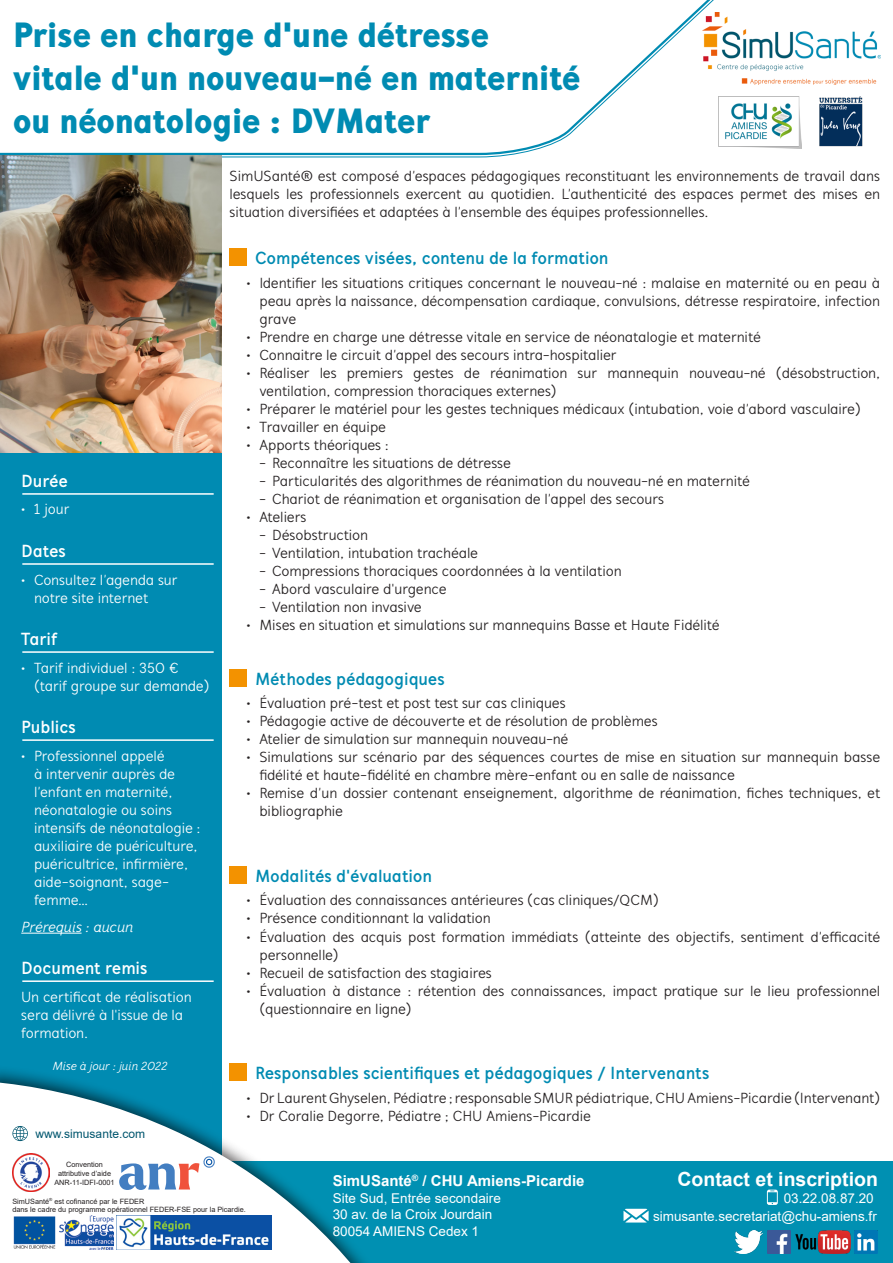
<style>
.page{position:relative;width:893px;height:1263px;background:#fff}
.page>*{position:absolute;margin:0;border:0;box-sizing:border-box;transform-origin:0 0}
.t1{font:900 36px/43.2px "Mucho Sans";letter-spacing:-.01em;color:#008bb2}
.t2{font:700 19.5px "Arial";color:#fff}
.t3{font:700 18px "Mucho Sans";letter-spacing:-.005em;color:#008bb2}
.t4{font:700 18px "Mucho Sans";color:#fff}
.t5{font:15px/18px "Mucho Sans";letter-spacing:-.005em;color:#231f20}
.t6{font:15px/18px "Mucho Sans";letter-spacing:-.01em;color:#fff}
.t7{font:700 15px "Arial";color:#fff}
.t8{font:italic 15px "Mucho Sans";letter-spacing:-.005em;color:#fff}
.t9{font:13.5px/16.5px "Arial";color:#fff;text-align:right}
.t10{font:italic 12px "Mucho Sans";color:#fff}
.t11{font:12px "Arial";color:#00566e}
.t12{font:7.35px/8.7px "Arial";color:#231f20;text-align:center}
</style>
<div class="page">
<div style="left:0;top:14px;width:221px;height:1162px;background:#008bb2"></div>
<div style="left:0;top:1161px;width:893px;height:102px;background:#0090b2"></div>
<div style="left:0;top:1064px;width:382px;height:199px;background:#231f20;opacity:.75"></div>
<svg style="left:0;top:1082px;width:370px;height:181px;fill:#fff"></svg>
<svg style="left:767px;top:1189px;width:11px;height:16px"></svg>
<svg style="left:623px;top:1209px;width:26px;height:13px"></svg>
<img style="left:12px;top:1154px;width:38px;height:37px">
<svg style="left:119px;top:1155px;width:97px;height:35px;background:#c7cadc"></svg>
<img style="left:12px;top:1215px;width:45px;height:35px">
<img style="left:59px;top:1215px;width:55px;height:35px">
<img style="left:117px;top:1215px;width:155px;height:35px">
<img style="left:12px;top:1126px;width:16px;height:15px">
<img style="left:795px;top:1230px;width:55px;height:23px">
<img style="left:855px;top:1230px;width:23px;height:23px">
<img style="left:734px;top:1230px;width:29px;height:23px">
<img style="left:767px;top:1230px;width:23px;height:23px">
<svg style="left:0;top:0;width:729px;height:156px"></svg>
<img style="left:702px;top:13px;width:178px;height:72px">
<img style="left:718px;top:97px;width:84px;height:51px">
<img style="left:819px;top:96px;width:44px;height:51px">
<img style="left:0;top:155px;width:221px;height:298px">
<div style="left:230px;top:249px;width:17px;height:17px;background:#f39200"></div>
<div style="left:230px;top:669px;width:17px;height:17px;background:#f39200"></div>
<div style="left:230px;top:866px;width:17px;height:17px;background:#f39200"></div>
<div style="left:230px;top:1064px;width:17px;height:17px;background:#f39200"></div>
<hr style="left:22px;top:493px;width:192px;height:2px;background:#fff">
<hr style="left:22px;top:651px;width:192px;height:2px;background:#fff">
<hr style="left:21px;top:933px;width:61px;height:1px;background:#fff">
<hr style="left:22px;top:739px;width:192px;height:2px;background:#fff">
<hr style="left:22px;top:563px;width:192px;height:2px;background:#fff">
<hr style="left:22px;top:980px;width:192px;height:2px;background:#fff">
<p class="t1" style="left:13px;top:13px;width:569px">Prise en charge d'une détresse vitale d'un nouveau-né en maternité ou néonatologie : DVMater</p>
<p class="t5" style="left:230px;top:167px;width:652px;text-align:justify">SimUSanté® est composé d’espaces pédagogiques reconstituant les environnements de travail dans lesquels les professionnels exercent au quotidien. L’authenticité des espaces permet des mises en situation diversifiées et adaptées à l’ensemble des équipes professionnelles.</p>
<p class="t4" style="left:21px;top:470px;width:48px">Durée</p>
<p class="t6" style="left:21px;top:500px;width:50px">• 1 jour</p>
<p class="t4" style="left:21px;top:540px;width:46px">Dates</p>
<p class="t6" style="left:34px;top:570px;width:145px;text-indent:-13px">• Consultez l’agenda sur notre site internet</p>
<p class="t4" style="left:21px;top:628px;width:38px">Tarif</p>
<p class="t6" style="left:34px;top:658px;width:177px;text-indent:-13px">• Tarif individuel : 350 € (tarif groupe sur demande)</p>
<p class="t4" style="left:21px;top:716px;width:56px">Publics</p>
<p class="t6" style="left:34px;top:746px;width:168px;text-indent:-13px">• Professionnel appelé<br>à intervenir auprès de l’enfant en maternité, néonatalogie ou soins intensifs de néonatalogie : auxiliaire de puériculture, puéricultrice, infirmière, aide-soignant, sage&shy;femme…</p>
<p class="t8" style="left:21px;top:918px;width:113px">Prérequis : aucun</p>
<p class="t4" style="left:21px;top:957px;width:128px">Document remis</p>
<p class="t6" style="left:21px;top:988px;width:172px">Un certificat de réalisation sera délivré à l'issue de la formation.</p>
<p class="t10" style="left:52px;top:1059px;width:116px">Mise à jour : juin 2022</p>
<p class="t11" style="left:35px;top:1125px;width:111px">www.simusante.com</p>
<p class="t3" style="left:255px;top:247px;width:355px">Compétences visées, contenu de la formation</p>
<p class="t5" style="left:259px;top:274px;width:622px;text-align:justify;text-indent:-13px">• Identifier les situations critiques concernant le nouveau-né : malaise en maternité ou en peau à peau après la naissance, décompensation cardiaque, convulsions, détresse respiratoire, infection grave</p>
<p class="t5" style="left:247px;top:328px;width:516px">• Prendre en charge une détresse vitale en service de néonatalogie et maternité</p>
<p class="t5" style="left:247px;top:346px;width:372px">• Connaitre le circuit d’appel des secours intra-hospitalier</p>
<p class="t5" style="left:259px;top:364px;width:622px;text-indent:-13px">• Réaliser les premiers gestes de réanimation sur mannequin nouveau-né (désobstruction, ventilation, compression thoraciques externes)</p>
<p class="t5" style="left:247px;top:400px;width:616px">• Préparer le matériel pour les gestes techniques médicaux (intubation, voie d’abord vasculaire)</p>
<p class="t5" style="left:247px;top:418px;width:141px">• Travailler en équipe</p>
<p class="t5" style="left:247px;top:436px;width:144px">• Apports théoriques :</p>
<p class="t5" style="left:259px;top:454px;width:253px">- Reconnaître les situations de détresse</p>
<p class="t5" style="left:259px;top:472px;width:492px">- Particularités des algorithmes de réanimation du nouveau-né en maternité</p>
<p class="t5" style="left:259px;top:490px;width:406px">- Chariot de réanimation et organisation de l’appel des secours</p>
<p class="t5" style="left:247px;top:508px;width:61px">• Ateliers</p>
<p class="t5" style="left:259px;top:526px;width:110px">- Désobstruction</p>
<p class="t5" style="left:259px;top:544px;width:220px">- Ventilation, intubation trachéale</p>
<p class="t5" style="left:259px;top:562px;width:364px">- Compressions thoraciques coordonnées à la ventilation</p>
<p class="t5" style="left:259px;top:580px;width:189px">- Abord vasculaire d'urgence</p>
<p class="t5" style="left:259px;top:598px;width:164px">- Ventilation non invasive</p>
<p class="t5" style="left:247px;top:616px;width:475px">• Mises en situation et simulations sur mannequins Basse et Haute Fidélité</p>
<p class="t3" style="left:255px;top:668px;width:191px">Méthodes pédagogiques</p>
<p class="t5" style="left:247px;top:694px;width:320px">• Évaluation pré-test et post test sur cas cliniques</p>
<p class="t5" style="left:247px;top:712px;width:412px">• Pédagogie active de découverte et de résolution de problèmes</p>
<p class="t5" style="left:247px;top:730px;width:323px">• Atelier de simulation sur mannequin nouveau-né</p>
<p class="t5" style="left:259px;top:748px;width:622px;text-indent:-13px">• Simulations sur scénario par des séquences courtes de mise en situation sur mannequin basse fidélité et haute-fidélité en chambre mère-enfant ou en salle de naissance</p>
<p class="t5" style="left:259px;top:784px;width:622px;text-indent:-13px">• Remise d’un dossier contenant enseignement, algorithme de réanimation, fiches techniques, et bibliographie</p>
<p class="t3" style="left:255px;top:865px;width:178px">Modalités d'évaluation</p>
<p class="t5" style="left:247px;top:891px;width:414px">• Évaluation des connaissances antérieures (cas cliniques/QCM)</p>
<p class="t5" style="left:247px;top:909px;width:246px">• Présence conditionnant la validation</p>
<p class="t5" style="left:259px;top:927px;width:622px;text-indent:-13px">• Évaluation des acquis post formation immédiats (atteinte des objectifs, sentiment d’efficacité personnelle)</p>
<p class="t5" style="left:247px;top:963px;width:247px">• Recueil de satisfaction des stagiaires</p>
<p class="t5" style="left:259px;top:981px;width:622px;text-indent:-13px">• Évaluation à distance : rétention des connaissances, impact pratique sur le lieu professionnel (questionnaire en ligne)</p>
<p class="t3" style="left:255px;top:1062px;width:456px">Responsables scientifiques et pédagogiques / Intervenants</p>
<p class="t5" style="left:247px;top:1089px;width:635px">• Dr Laurent Ghyselen, Pédiatre ; responsable SMUR pédiatrique, CHU Amiens-Picardie (Intervenant)</p>
<p class="t5" style="left:247px;top:1107px;width:346px">• Dr Coralie Degorre, Pédiatre ; CHU Amiens-Picardie</p>
<p class="t12" style="left:54px;top:1160px;width:62px">Convention attributive d’aide<br>ANR-11-IDFI-0001</p>
<p class="t12" style="left:12px;top:1197px;width:235px;text-align:left">SimUSanté<sup>®</sup> est cofinancé par le FEDER<br>dans le cadre du programme opérationnel FEDER-FSE pour la Picardie.</p>
<p class="t7" style="left:333px;top:1170px;width:253px">SimUSanté<sup>®</sup> / CHU Amiens-Picardie</p>
<p class="t9" style="left:333px;top:1190px;width:170px;text-align:left">Site Sud, Entrée secondaire<br>30 av. de la Croix Jourdain<br>80054 AMIENS Cedex 1</p>
<p class="t2" style="left:677px;top:1165px;width:202px">Contact et inscription</p>
<p class="t9" style="left:653px;top:1188px;width:225px;line-height:18.5px">03.22.08.87.20 simusante.secretariat@chu-amiens.fr</p>
</div>
